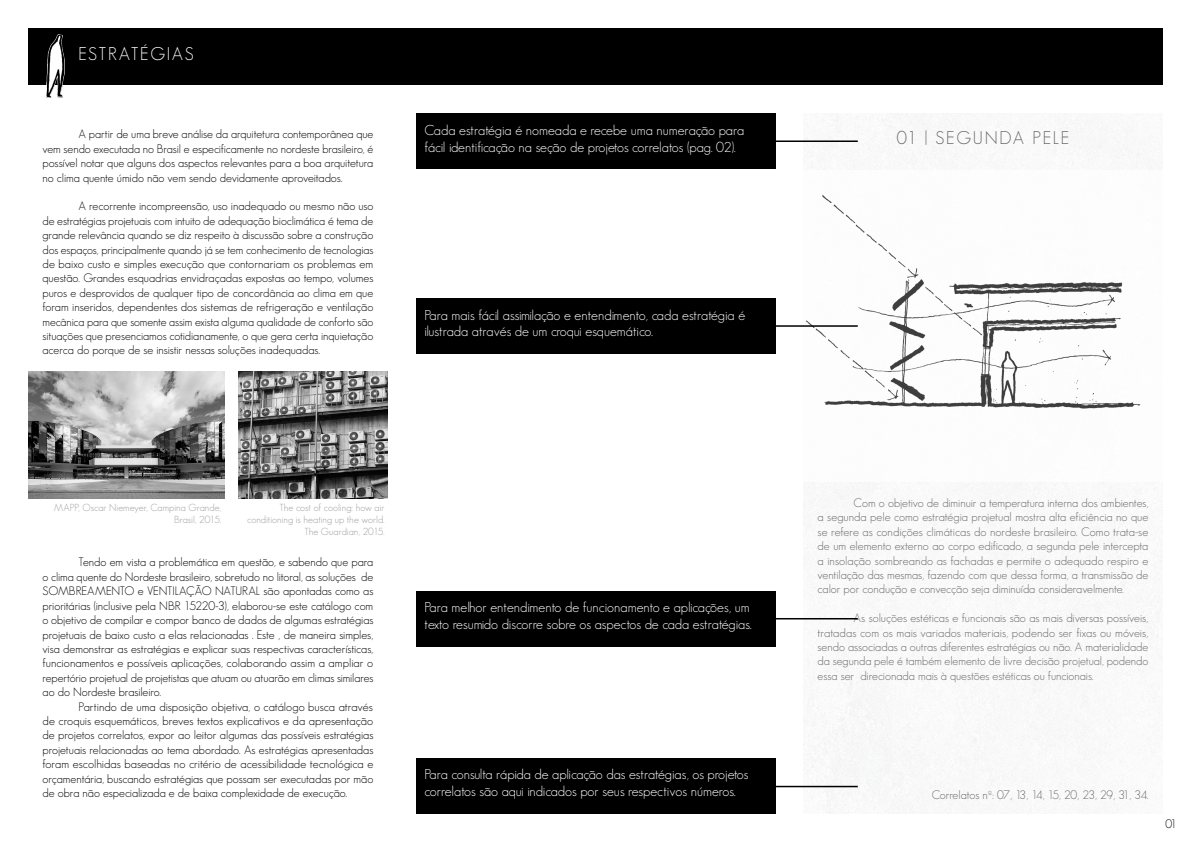
<style>
.page{position:relative;width:1191px;height:842px;background:#fff}
.page>*{position:absolute;margin:0;border:0;box-sizing:border-box;transform-origin:0 0}
.t1{font:300 18px "Geosans";letter-spacing:.085em;color:#67676b}
.t2{font:300 18px "Geosans";letter-spacing:.085em;color:#fff}
.t3{font:300 14px/16.8px "Geosans";color:#fff}
.t4{font:300 12px/14.4px "Geosans";letter-spacing:-.005em;color:#000;text-align:justify}
.t5{font:300 12px/14.4px "Geosans";letter-spacing:-.005em;color:#67676b;text-align:justify}
.t6{font:300 12px "Geosans";letter-spacing:-.035em;color:#67676b}
.t7{font:300 10px/12px "Geosans";letter-spacing:.005em;color:#9c9ba0;text-align:right}
</style>
<div class="page">
<div style="left:28px;top:28px;width:1134px;height:57px;background:#000"></div>
<img style="left:803px;top:113px;width:359px;height:701px">
<img style="left:803px;top:170px;width:359px;height:312px">
<img style="left:238px;top:371px;width:149px;height:128px">
<img style="left:28px;top:371px;width:196px;height:128px">
<div style="left:416px;top:113px;width:359px;height:56px;background:#000"></div>
<div style="left:416px;top:298px;width:359px;height:56px;background:#000"></div>
<div style="left:416px;top:591px;width:359px;height:56px;background:#000"></div>
<div style="left:416px;top:758px;width:359px;height:56px;background:#000"></div>
<hr style="left:775px;top:325px;width:82px;height:2px;background:#000">
<hr style="left:775px;top:618px;width:82px;height:1px;background:#000">
<hr style="left:775px;top:786px;width:82px;height:1px;background:#000">
<hr style="left:775px;top:140px;width:82px;height:2px;background:#000">
<img style="left:46px;top:34px;width:19px;height:64px">
<h1 class="t2" style="left:79px;top:44px;width:117px">ESTRATÉGIAS</h1>
<p class="t4" style="left:43px;top:127px;width:332px;text-indent:36px">A partir de uma breve análise da arquitetura contemporânea que vem sendo executada no Brasil e especificamente no nordeste brasileiro, é possível notar que alguns dos aspectos relevantes para a boa arquitetura no clima quente úmido não vem sendo devidamente aproveitados.</p>
<p class="t4" style="left:43px;top:199px;width:332px;text-indent:36px">A recorrente incompreensão, uso inadequado ou mesmo não uso de estratégias projetuais com intuito de adequação bioclimática é tema de grande relevância quando se diz respeito à discussão sobre a construção dos espaços, principalmente quando já se tem conhecimento de tecnologias de baixo custo e simples execução que contornariam os problemas em questão. Grandes esquadrias envidraçadas expostas ao tempo, volumes puros e desprovidos de qualquer tipo de concordância ao clima em que foram inseridos, dependentes dos sistemas de refrigeração e ventilação mecânica para que somente assim exista alguma qualidade de conforto são situações que presenciamos cotidianamente, o que gera certa inquietação acerca do porque de se insistir nessas soluções inadequadas.</p>
<p class="t3" style="left:424px;top:122px;width:321px">Cada estratégia é nomeada e recebe uma numeração para fácil identificação na seção de projetos correlatos (pag. 02).</p>
<p class="t3" style="left:424px;top:306px;width:322px">Para mais fácil assimilação e entendimento, cada estratégia é ilustrada através de um croqui esquemático.</p>
<p class="t7" style="left:54px;top:501px;width:168px">MAPP, Oscar Niemeyer, Campina Grande,<br>Brasil, 2015.</p>
<p class="t7" style="left:247px;top:501px;width:139px">The cost of cooling: how air conditioning is heating up the world.<br>The Guardian, 2015.</p>
<p class="t4" style="left:43px;top:555px;width:332px;text-indent:36px">Tendo em vista a problemática em questão, e sabendo que para o clima quente do Nordeste brasileiro, sobretudo no litoral, as soluções de SOMBREAMENTO e VENTILAÇÃO NATURAL são apontadas como as prioritárias (inclusive pela NBR 15220-3), elaborou-se este catálogo com o objetivo de compilar e compor banco de dados de algumas estratégias projetuais de baixo custo a elas relacionadas . Este , de maneira simples, visa demonstrar as estratégias e explicar suas respectivas características, funcionamentos e possíveis aplicações, colaborando assim a ampliar o repertório projetual de projetistas que atuam ou atuarão em climas similares ao do Nordeste brasileiro.</p>
<p class="t4" style="left:43px;top:699px;width:332px;text-indent:36px">Partindo de uma disposição objetiva, o catálogo busca através de croquis esquemáticos, breves textos explicativos e da apresentação de projetos correlatos, expor ao leitor algumas das possíveis estratégias projetuais relacionadas ao tema abordado. As estratégias apresentadas foram escolhidas baseadas no critério de acessibilidade tecnológica e orçamentária, buscando estratégias que possam ser executadas por mão de obra não especializada e de baixa complexidade de execução.</p>
<p class="t3" style="left:424px;top:599px;width:328px">Para melhor entendimento de funcionamento e aplicações, um texto resumido discorre sobre os aspectos de cada estratégias.</p>
<p class="t3" style="left:424px;top:766px;width:325px">Para consulta rápida de aplicação das estratégias, os projetos correlatos são aqui indicados por seus respectivos números.</p>
<h1 class="t1" style="left:896px;top:128px;width:174px">01 | SEGUNDA PELE</h1>
<p class="t5" style="left:817px;top:496px;width:332px;text-indent:36px">Com o objetivo de diminuir a temperatura interna dos ambientes, a segunda pele como estratégia projetual mostra alta eficiência no que se refere as condições climáticas do nordeste brasileiro. Como trata-se de um elemento externo ao corpo edificado, a segunda pele intercepta a insolação sombreando as fachadas e permite o adequado respiro e ventilação das mesmas, fazendo com que dessa forma, a transmissão de calor por condução e convecção seja diminuída consideravelmente.</p>
<p class="t5" style="left:817px;top:611px;width:332px;text-indent:36px">As soluções estéticas e funcionais são as mais diversas possíveis, tratadas com os mais variados materiais, podendo ser fixas ou móveis, sendo associadas a outras diferentes estratégias ou não. A materialidade da segunda pele é também elemento de livre decisão projetual, podendo essa ser direcionada mais à questões estéticas ou funcionais.</p>
<p class="t6" style="left:932px;top:789px;width:218px">Correlatos nº: 07, 13, 14, 15, 20, 23, 29, 31, 34.</p>
<p class="t4" style="left:1165px;top:816px;width:13px">01</p>
</div>
